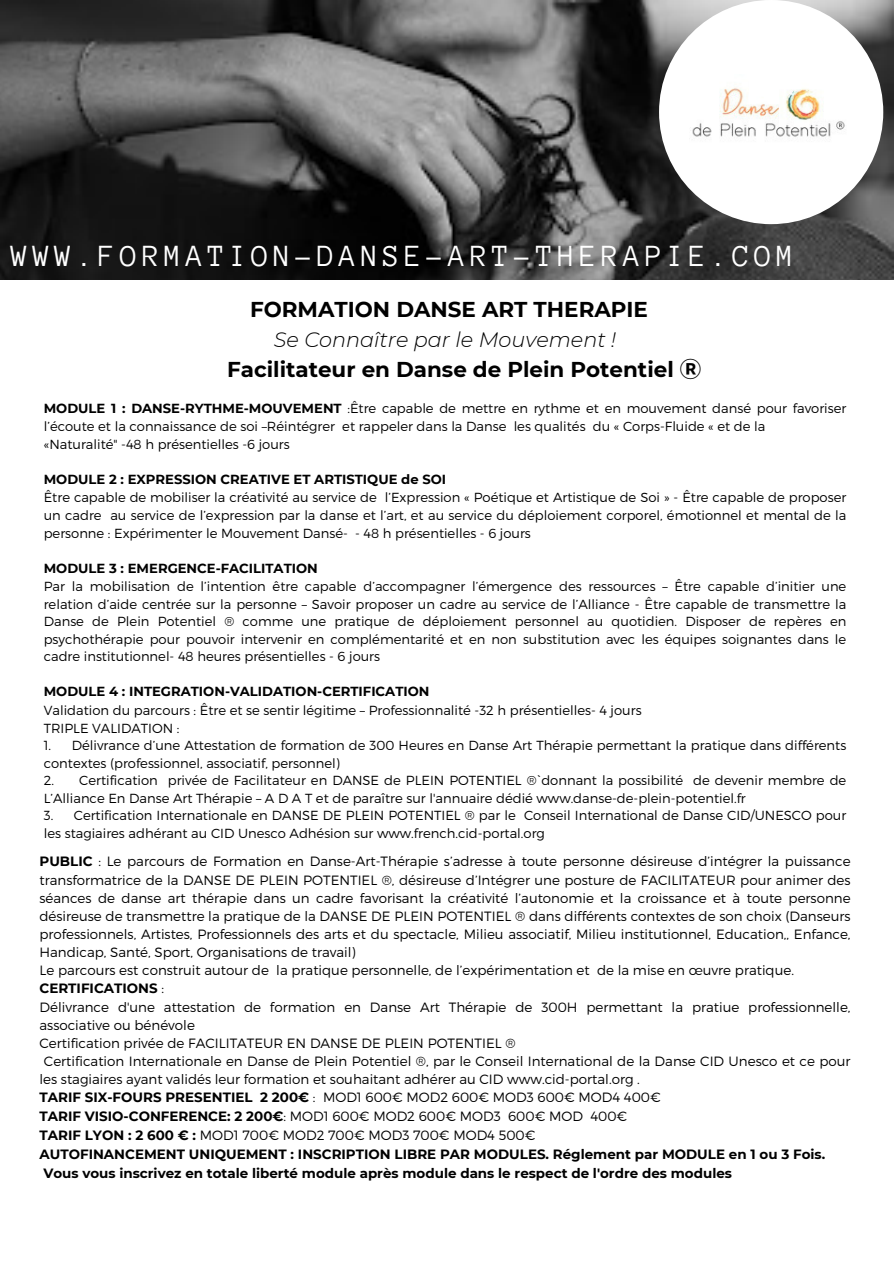
<style>
.page{position:relative;width:894px;height:1264px;background:#fff}
.page>*{position:absolute;margin:0;border:0;box-sizing:border-box;transform-origin:0 0}
.t1{font:31.5px "Anonymous Pro";letter-spacing:.15em;color:#fff}
.t2{font:700 21.45px "Montserrat";color:#000}
.t3{font:italic 300 20.85px "Montserrat";color:#000}
.t4{font:300 13.5px/18.1px "Montserrat";color:#000}
.t5{font:700 13.5px "Montserrat";color:#000}
.t6{font:300 13.2px/17.5px "Montserrat";color:#000}
.t7{font:700 13.2px "Montserrat";color:#000}
.s1{font-family:"Noto Sans CJ Ksc"}
.s2{font-weight:700}
.s3{font-weight:300}
</style>
<div class="page">
<img style="left:0;top:0;width:893px;height:279px">
<img style="left:658px;top:0;width:225px;height:224px;border-radius:50%">
<p class="t1" style="left:11px;top:240px;width:784px">WWW.FORMATION-DANSE-ART-THERAPIE.COM</p>
<h1 class="t1" style="left:74px;top:242px;width:762px">WW.FORMATION-DANSE-AR -THERAPIE.COM</h1>
<p class="t2" style="left:250px;top:296px;width:399px">FORMATION DANSE ART THERAPIE</p>
<p class="t3" style="left:274px;top:326px;width:343px">Se Connaître par le Mouvement !</p>
<p class="t2" style="left:227px;top:356px;width:475px">Facilitateur en Danse de Plein Potentiel <span class="s1">Ⓡ</span></p>
<p class="t6" style="left:44px;top:398px;width:803px;line-height:18.6px"><span class="s2">MODULE 1 : DANSE-RYTHME-MOUVEMENT</span> :Être capable de mettre en rythme et en mouvement dansé pour favoriser l’écoute et la connaissance de soi –Réintégrer et rappeler dans la Danse les qualités du « Corps-Fluide « et de la</p>
<h1 class="t6" style="left:44px;top:434px;width:247px">«Naturalité" -48 h présentielles -6 jours</h1>
<h2 class="t7" style="left:44px;top:471px;width:404px">MODULE 2 : EXPRESSION CREATIVE ET ARTISTIQUE de SOI</h2>
<h3 class="t6" style="left:44px;top:488px;width:803px;text-align:justify">Être capable de mobiliser la créativité au service de l’Expression « Poétique et Artistique de Soi » - Être capable de proposer un cadre au service de l’expression par la danse et l’art, et au service du déploiement corporel, émotionnel et mental de la personne : Expérimenter le Mouvement Dansé- - 48 h présentielles - 6 jours</h3>
<h4 class="t7" style="left:44px;top:560px;width:275px">MODULE 3 : EMERGENCE-FACILITATION</h4>
<p class="t6" style="left:44px;top:577px;width:803px;text-align:justify">Par la mobilisation de l’intention être capable d’accompagner l’émergence des ressources – Être capable d’initier une relation d’aide centrée sur la personne – Savoir proposer un cadre au service de l’Alliance - Être capable de transmettre la Danse de Plein Potentiel ® comme une pratique de déploiement personnel au quotidien. Disposer de repères en psychothérapie pour pouvoir intervenir en complémentarité et en non substitution avec les équipes soignantes dans le cadre institutionnel- 48 heures présentielles - 6 jours</p>
<p class="t7" style="left:44px;top:683px;width:387px">MODULE 4 : INTEGRATION-VALIDATION-CERTIFICATION</p>
<p class="t6" style="left:44px;top:701px;width:599px">Validation du parcours : Être et se sentir légitime – Professionnalité -32 h présentielles- 4 jours</p>
<p class="t6" style="left:44px;top:718px;width:137px">TRIPLE VALIDATION :</p>
<p class="t6" style="left:44px;top:736px;width:803px">1. Délivrance d’une Attestation de formation de 300 Heures en Danse Art Thérapie permettant la pratique dans différents contextes (professionnel, associatif, personnel)</p>
<p class="t6" style="left:44px;top:771px;width:803px">2. Certification privée de Facilitateur en DANSE de PLEIN POTENTIEL ®`donnant la possibilité de devenir membre de<br>L’Alliance En Danse Art Thérapie – A D A T et de paraître sur l'annuaire dédié www.danse-de-plein-potentiel.fr</p>
<p class="t6" style="left:44px;top:806px;width:803px">3. Certification Internationale en DANSE DE PLEIN POTENTIEL ® par le Conseil International de Danse CID/UNESCO pour les stagiaires adhérant au CID Unesco Adhésion sur www.french.cid-portal.org</p>
<p class="t4" style="left:39px;top:851px;width:812px;text-align:justify"><span class="s2">PUBLIC</span> : Le parcours de Formation en Danse-Art-Thérapie s’adresse à toute personne désireuse d’intégrer la puissance transformatrice de la DANSE DE PLEIN POTENTIEL ®, désireuse d’Intégrer une posture de FACILITATEUR pour animer des séances de danse art thérapie dans un cadre favorisant la créativité l’autonomie et la croissance et à toute personne désireuse de transmettre la pratique de la DANSE DE PLEIN POTENTIEL ® dans différents contextes de son choix (Danseurs professionnels, Artistes, Professionnels des arts et du spectacle, Milieu associatif, Milieu institutionnel, Education,, Enfance, Handicap, Santé, Sport, Organisations de travail)</p>
<p class="t4" style="left:39px;top:960px;width:755px">Le parcours est construit autour de la pratique personnelle, de l’expérimentation et de la mise en œuvre pratique.</p>
<p class="t5" style="left:39px;top:979px;width:126px">CERTIFICATIONS <span class="s3">:</span></p>
<p class="t4" style="left:39px;top:997px;width:812px">Délivrance d'une attestation de formation en Danse Art Thérapie de 300H permettant la pratiue professionnelle, associative ou bénévole</p>
<p class="t4" style="left:39px;top:1033px;width:477px">Certification privée de FACILITATEUR EN DANSE DE PLEIN POTENTIEL ®</p>
<p class="t4" style="left:39px;top:1051px;width:812px;text-indent:4px">Certification Internationale en Danse de Plein Potentiel ®, par le Conseil International de la Danse CID Unesco et ce pour les stagiaires ayant validés leur formation et souhaitant adhérer au CID www.cid-portal.org .</p>
<p class="t4" style="left:39px;top:1087px;width:622px"><span class="s2">TARIF SIX-FOURS PRESENTIEL 2 200€</span> : MOD1 600€ MOD2 600€ MOD3 600€ MOD4 400€</p>
<p class="t4" style="left:39px;top:1106px;width:589px"><span class="s2">TARIF VISIO-CONFERENCE: 2 200€</span>: MOD1 600€ MOD2 600€ MOD3 600€ MOD 400€</p>
<p class="t4" style="left:39px;top:1125px;width:497px"><span class="s2">TARIF LYON : 2 600 € :</span> MOD1 700€ MOD2 700€ MOD3 700€ MOD4 500€</p>
<p class="t5" style="left:39px;top:1145px;width:787px">AUTOFINANCEMENT UNIQUEMENT : INSCRIPTION LIBRE PAR MODULES. Réglement par MODULE en 1 ou 3 Fois.</p>
<p class="t5" style="left:43px;top:1164px;width:690px">Vous vous inscrivez en totale liberté module après module dans le respect de l'ordre des modules</p>
</div>
